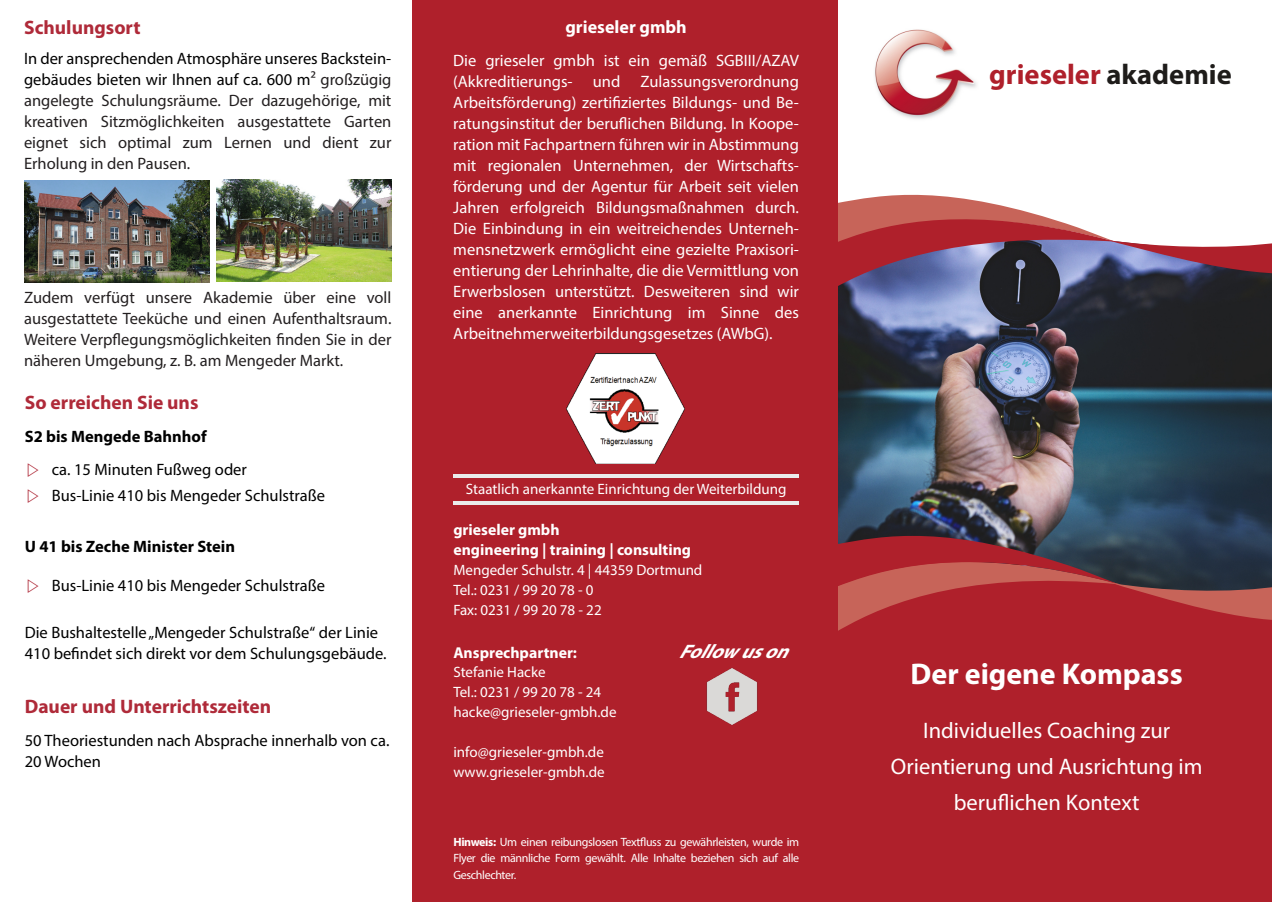
<style>
.page{position:relative;width:1272px;height:902px;background:#fff}
.page>*{position:absolute;margin:0;border:0;box-sizing:border-box;transform-origin:0 0}
.t1{font:700 30px "Myriad Pro";color:#fff}
.t2{font:700 28.5px "Myriad Pro";color:#af202b}
.t3{font:22.5px/36px "Myriad Pro";color:#fff;text-align:center}
.t4{font:700 19.5px "Myriad Pro";color:#af2a39}
.t5{font:italic 700 19.5px "Myriad Pro";color:#fff}
.t6{font:700 18px "Myriad Pro";color:#fff}
.t7{font:16.5px/21px "Myriad Pro";color:#fff;text-align:justify}
.t8{font:16.5px/21px "Myriad Pro";color:#231f20;text-align:justify}
.t9{font:16.5px/21px "Myriad Pro";color:#000}
.t10{font:700 16.5px "Myriad Pro";color:#000}
.t11{font:700 15.75px/19.8px "Myriad Pro";color:#fff}
.t12{font:15px/19.8px "Myriad Pro";color:#fff}
.t13{font:12px/16.5px "Myriad Pro";letter-spacing:-.03em;color:#fff;text-align:justify}
.s1{color:#000}
.s2{font-weight:700}
.s3{font-family:"Malgun Gothic";color:#af2a39}
.s4{color:#1e1c1a}
</style>
<div class="page">
<img style="left:838px;top:289px;width:433px;height:234px">
<div style="left:838px;top:633px;width:433px;height:268px;background:#af202b"></div>
<svg style="left:838px;top:523px;width:433px;height:110px;background:#843740"></svg>
<svg style="left:838px;top:194px;width:433px;height:95px"></svg>
<div style="left:412px;top:0;width:426px;height:901px;background:#af202b"></div>
<img style="left:875px;top:29px;width:101px;height:90px">
<img style="left:566px;top:353px;width:118px;height:110px">
<img style="left:706px;top:668px;width:52px;height:57px">
<hr style="left:454px;top:474px;width:345px;height:3px;background:#ebebeb">
<hr style="left:454px;top:501px;width:345px;height:3px;background:#ebebeb">
<img style="left:24px;top:181px;width:185px;height:101px">
<img style="left:216px;top:179px;width:176px;height:102px">
<p class="t4" style="left:24px;top:20px;width:118px">Schulungsort</p>
<p class="t8" style="left:24px;top:49px;width:369px"><span class="s1">In der ansprechenden Atmosphäre unseres Backstein&shy;gebäudes bieten wir Ihnen auf ca. 600 m</span>² großzügig angelegte Schulungsräume. Der dazugehörige, mit kreativen Sitzmöglichkeiten ausgestattete Garten eignet sich optimal zum Lernen und dient zur Erholung in den Pausen.</p>
<p class="t8" style="left:24px;top:288px;width:369px">Zudem verfügt unsere Akademie über eine voll ausgestattete Teeküche und einen Aufenthaltsraum.<br>Weitere Verpflegungsmöglichkeiten finden Sie in der näheren Umgebung, z. B. am Mengeder Markt.</p>
<p class="t4" style="left:25px;top:394px;width:175px">So erreichen Sie uns</p>
<p class="t9" style="left:25px;top:421px;width:224px;line-height:33px"><span class="s2">S2 bis Mengede Bahnhof<br></span><span class="s3">▷</span> ca. 15 Minuten Fußweg oder</p>
<p class="t9" style="left:25px;top:486px;width:302px"><span class="s3">▷</span> Bus-Linie 410 bis Mengeder Schulstraße</p>
<p class="t10" style="left:25px;top:539px;width:212px">U 41 bis Zeche Minister Stein</p>
<p class="t9" style="left:25px;top:576px;width:302px"><span class="s3">▷</span> Bus-Linie 410 bis Mengeder Schulstraße</p>
<p class="t9" style="left:25px;top:622px;width:363px">Die Bushaltestelle„Mengeder Schulstraße“ der Linie<br>410 befindet sich direkt vor dem Schulungsgebäude.</p>
<p class="t4" style="left:25px;top:697px;width:248px">Dauer und Unterrichtszeiten</p>
<p class="t9" style="left:25px;top:730px;width:366px">50 Theoriestunden nach Absprache innerhalb von ca.<br>20 Wochen</p>
<p class="t6" style="left:565px;top:20px;width:123px">grieseler gmbh</p>
<p class="t7" style="left:453px;top:51px;width:347px">Die grieseler gmbh ist ein gemäß SGBIII/AZAV (Akkreditierungs- und Zulassungsverordnung Arbeitsförderung) zertifiziertes Bildungs- und Be&shy;ratungsinstitut der beruflichen Bildung. In Koope&shy;ration mit Fachpartnern führen wir in Abstimmung mit regionalen Unternehmen, der Wirtschafts&shy;förderung und der Agentur für Arbeit seit vielen Jahren erfolgreich Bildungsmaßnahmen durch.<br>Die Einbindung in ein weitreichendes Unterneh&shy;mensnetzwerk ermöglicht eine gezielte Praxisori&shy;entierung der Lehrinhalte, die die Vermittlung von Erwerbslosen unterstützt. Desweiteren sind wir eine anerkannte Einrichtung im Sinne des Arbeitnehmerweiterbildungsgesetzes (AWbG).</p>
<p class="t12" style="left:466px;top:480px;width:322px">Staatlich anerkannte Einrichtung der Weiterbildung</p>
<p class="t11" style="left:453px;top:521px;width:239px">grieseler gmbh<br>engineering | training | consulting</p>
<p class="t12" style="left:453px;top:561px;width:250px">Mengeder Schulstr. 4 | 44359 Dortmund<br>Tel.: 0231 / 99 20 78 - 0<br>Fax: 0231 / 99 20 78 - 22</p>
<p class="t11" style="left:453px;top:643px;width:125px">Ansprechpartner:</p>
<p class="t12" style="left:453px;top:663px;width:165px">Stefanie Hacke<br>Tel.: 0231 / 99 20 78 - 24 hacke@grieseler-gmbh.de</p>
<p class="t12" style="left:453px;top:743px;width:153px">info@grieseler-gmbh.de www.grieseler-gmbh.de</p>
<p class="t5" style="left:678px;top:643px;width:121px">Follow us on</p>
<p class="t13" style="left:453px;top:834px;width:347px"><span class="s2">Hinweis:</span> Um einen reibungslosen Textfluss zu gewährleisten, wurde im Flyer die männliche Form gewählt. Alle Inhalte beziehen sich auf alle Geschlechter.</p>
<h2 class="t2" style="left:989px;top:63px;width:244px">grieseler <span class="s4">akademie</span></h2>
<h1 class="t1" style="left:910px;top:661px;width:273px">Der eigene Kompass</h1>
<h3 class="t3" style="left:891px;top:714px;width:313px">Individuelles Coaching zur<br>Orientierung und Ausrichtung im beruflichen Kontext</h3>
</div>
